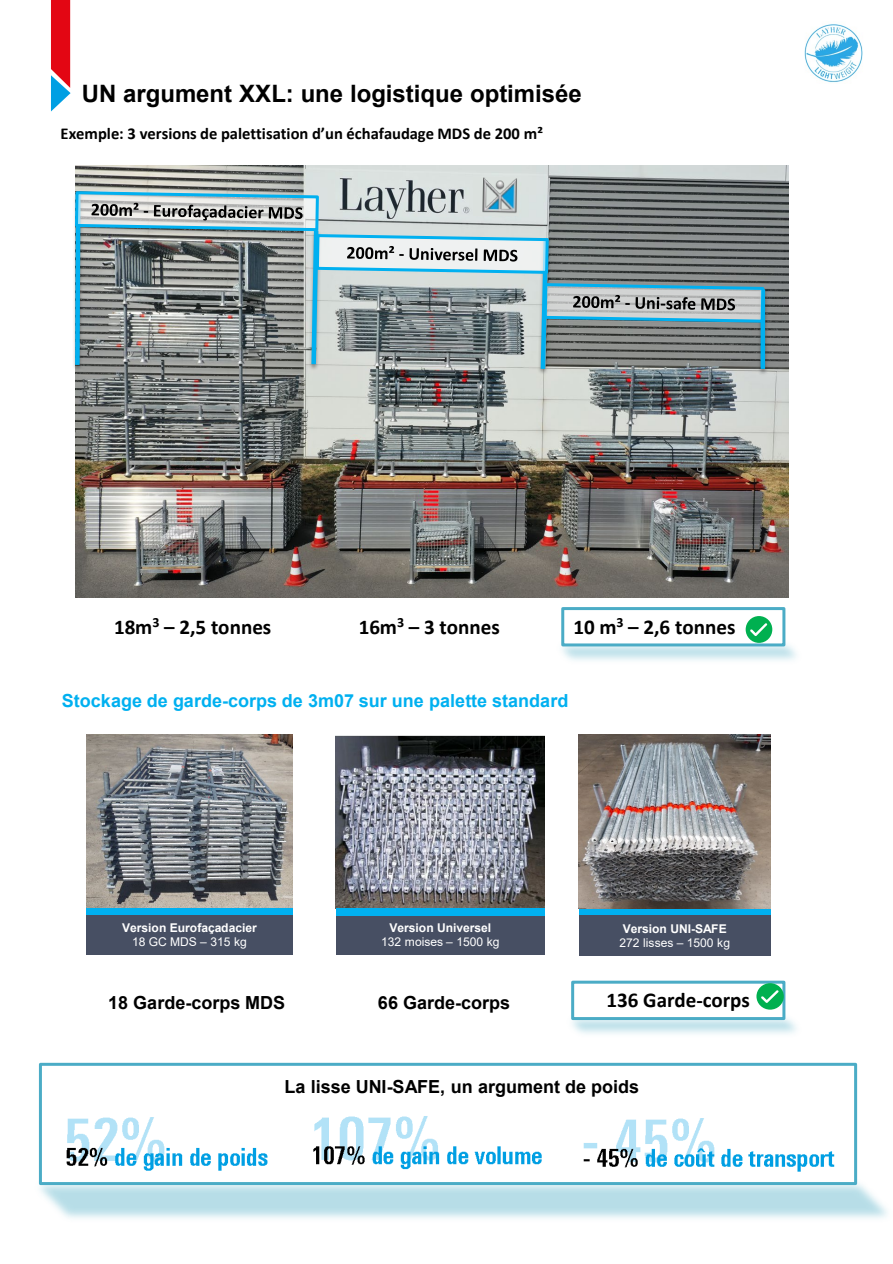
<style>
.page{position:relative;width:893px;height:1264px;background:#fff}
.page>*{position:absolute;margin:0;border:0;box-sizing:border-box;transform-origin:0 0}
.t1{font:700 24px "Arial";color:#000}
.t2{font:700 21px "Calibri";color:#000}
.t3{font:700 18px "Arial";color:#000}
.t4{font:700 18px "Arial";color:#00b0f0}
.t5{font:700 16.5px "Calibri";color:#000}
.t6{font:700 12px "Arial";color:#fff}
.t7{font:12px "Arial";letter-spacing:-.005em;color:#fff}
</style>
<div class="page">
<svg style="left:51px;top:0;width:20px;height:111px;background:#c3465a"></svg>
<img style="left:571px;top:1010px;width:226px;height:24px">
<div style="left:571px;top:980px;width:214px;height:39px;background:#fff;border:3px solid #4bacc6"></div>
<img style="left:336px;top:735px;width:208px;height:173px">
<img style="left:804px;top:24px;width:59px;height:59px">
<img style="left:86px;top:734px;width:206px;height:173px">
<img style="left:38px;top:1175px;width:849px;height:44px">
<div style="left:39px;top:1062px;width:818px;height:122px;background:#fff;border:3px solid #4bacc6"></div>
<img style="left:66px;top:1117px;width:202px;height:54px">
<img style="left:313px;top:1116px;width:229px;height:54px">
<img style="left:583px;top:1118px;width:252px;height:54px">
<div style="left:86px;top:914px;width:206px;height:40px;background:#474f63"></div>
<div style="left:86px;top:907px;width:206px;height:7px;background:#00b0f0"></div>
<div style="left:336px;top:914px;width:208px;height:40px;background:#474f63"></div>
<div style="left:336px;top:908px;width:208px;height:7px;background:#00b0f0"></div>
<div style="left:579px;top:915px;width:191px;height:40px;background:#474f63"></div>
<div style="left:579px;top:908px;width:191px;height:6px;background:#00b0f0"></div>
<div style="left:561px;top:607px;width:224px;height:39px;background:#fff;border:3px solid #4bacc6"></div>
<img style="left:75px;top:165px;width:713px;height:432px">
<img style="left:75px;top:373px;width:11px;height:2px">
<img style="left:535px;top:373px;width:18px;height:6px">
<img style="left:755px;top:287px;width:15px;height:92px">
<div style="left:473px;top:177px;width:46px;height:38px;background:#dbe1de"></div>
<img style="left:482px;top:177px;width:40px;height:11px">
<svg style="left:745px;top:616px;width:27px;height:26px"></svg>
<svg style="left:73px;top:188px;width:692px;height:185px;background:#8d9a9c"></svg>
<img style="left:579px;top:734px;width:191px;height:174px">
<svg style="left:756px;top:982px;width:27px;height:27px"></svg>
<p class="t1" style="left:82px;top:77px;width:501px">UN argument XXL: une logistique optimisée</p>
<p class="t5" style="left:61px;top:122px;width:484px">Exemple: 3 versions de palettisation d’un échafaudage MDS de 200 m²</p>
<p class="t2" style="left:114px;top:611px;width:159px">18m<sup>3</sup> – 2,5 tonnes</p>
<p class="t2" style="left:358px;top:611px;width:143px">16m<sup>3</sup> – 3 tonnes</p>
<p class="t2" style="left:573px;top:611px;width:163px">10 m<sup>3</sup> – 2,6 tonnes</p>
<p class="t4" style="left:62px;top:688px;width:508px">Stockage de garde-corps de 3m07 sur une palette standard</p>
<p class="t6" style="left:122px;top:918px;width:136px">Version Eurofaçadacier</p>
<p class="t7" style="left:132px;top:933px;width:116px">18 GC MDS – 315 kg</p>
<p class="t6" style="left:389px;top:918px;width:103px">Version Universel</p>
<p class="t7" style="left:381px;top:933px;width:120px">132 moises – 1500 kg</p>
<p class="t6" style="left:622px;top:919px;width:105px">Version UNI-SAFE</p>
<p class="t7" style="left:619px;top:934px;width:112px">272 lisses – 1500 kg</p>
<p class="t3" style="left:108px;top:990px;width:178px">18 Garde-corps MDS</p>
<p class="t3" style="left:378px;top:990px;width:134px">66 Garde-corps</p>
<p class="t2" style="left:606px;top:985px;width:145px">136 Garde-corps</p>
<p class="t3" style="left:284px;top:1073px;width:356px">La lisse UNI-SAFE, un argument de poids</p>
</div>
